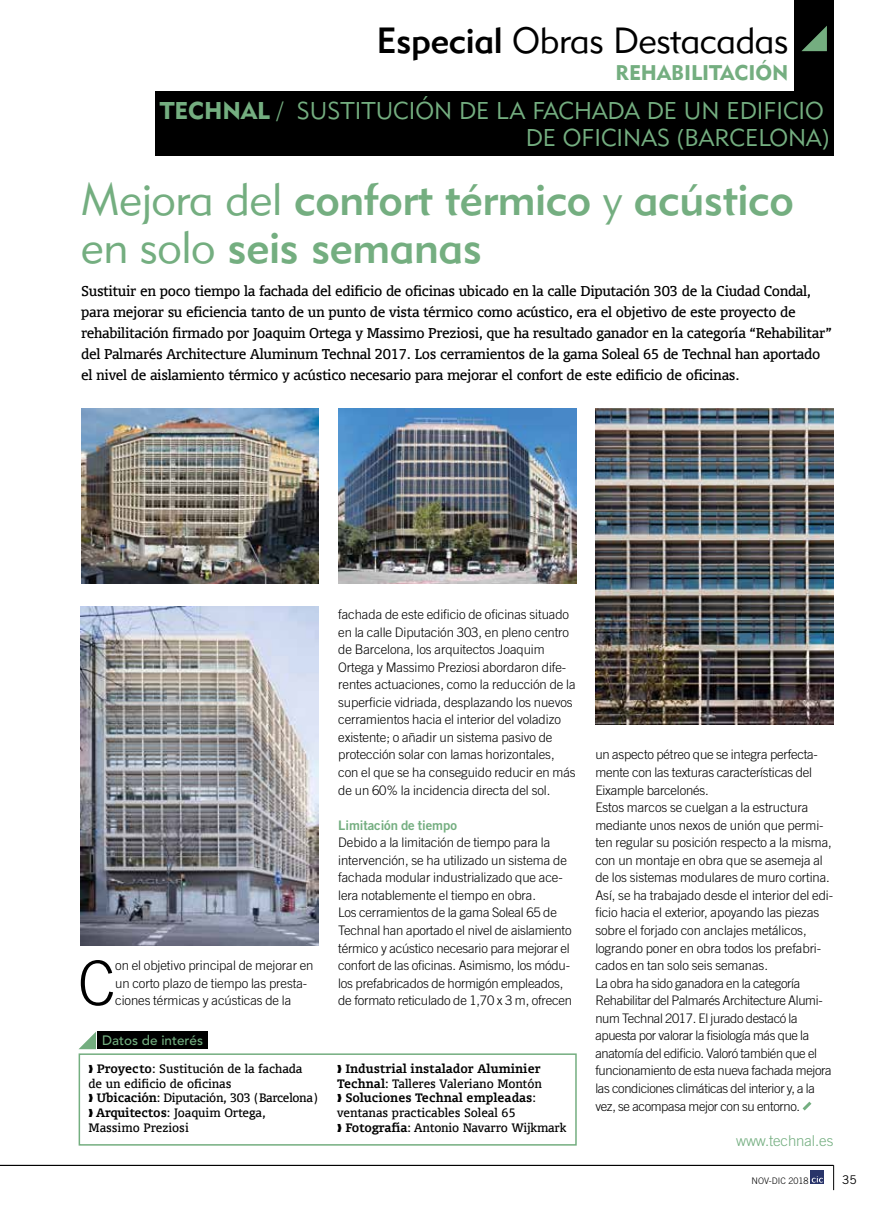
<style>
.page{position:relative;width:893px;height:1212px;background:#fff}
.page>*{position:absolute;margin:0;border:0;box-sizing:border-box;transform-origin:0 0}
.t1{font:300 61.8px "Trade Gothic";color:#000}
.t2{font:45px/48px "Geometric 415 BT Medium A";letter-spacing:-.01em;color:#74ae80}
.t3{font:36px "Geometric 415 BT Lite A";letter-spacing:-.01em;color:#000}
.t4{font:24px/27px "Geometric 415 BT Lite A";color:#74ae80;text-align:right}
.t5{font:21px "Geometric 415 BT Black A";color:#74ae80}
.t6{font:300 15px "Trade Gothic";letter-spacing:-.005em;color:#74ae80}
.t7{font:13.5px/21px "Union";letter-spacing:-.02em;color:#000}
.t8{font:500 13.5px "Avenir";color:#74ae80}
.t9{font:300 13.2px/17.5px "Trade Gothic";letter-spacing:-.005em;color:#000}
.t10{font:13.2px "Trade Gothic Bold Two";letter-spacing:-.005em;color:#74ae80}
.t11{font:12px "Trade Gothic";color:#000}
.t12{font:11.7px/14.7px "Union";color:#000}
.t13{font:700 11.7px "Union";color:#000}
.t14{font:11.7px "Union";letter-spacing:-.02em;color:#000}
.t15{font:300 9px "Trade Gothic";color:#000}
.s1{font-family:"Geometric 415 BT Medium A"}
.s2{font-family:"Geometric 415 BT Black A"}
.s3{font-family:"Geometric 415 BT Lite A"}
.s4{font-weight:700}
.s5{font-weight:400}
</style>
<div class="page">
<svg style="left:833px;top:1165px;width:1px;height:25px"></svg>
<hr style="left:0;top:1165px;width:833px;height:1px;background:#000">
<div style="left:810px;top:1170px;width:14px;height:13px;background:#29346a"></div>
<svg style="left:812px;top:1176px;width:11px;height:6px"></svg>
<div style="left:795px;top:0;width:39px;height:128px;background:#000"></div>
<svg style="left:801px;top:26px;width:26px;height:25px"></svg>
<div style="left:79px;top:1053px;width:498px;height:92px;border:2px solid #74ae80"></div>
<div style="left:98px;top:1031px;width:110px;height:18px;background:#000"></div>
<svg style="left:79px;top:1032px;width:17px;height:17px"></svg>
<div style="left:156px;top:91px;width:678px;height:65px;background:#000"></div>
<svg style="left:802px;top:1101px;width:10px;height:10px"></svg>
<img style="left:81px;top:408px;width:237px;height:176px">
<img style="left:338px;top:408px;width:238px;height:176px">
<img style="left:595px;top:408px;width:238px;height:316px">
<img style="left:81px;top:606px;width:237px;height:339px">
<h3 class="t3" style="left:376px;top:18px;width:414px"><span class="s1">Especial</span> Obras Destacadas</h3>
<h3 class="t5" style="left:616px;top:60px;width:174px">REHABILITACIÓN</h3>
<h3 class="t4" style="left:160px;top:97px;width:671px"><span class="s2">TECHNAL</span> / SUSTITUCIÓN DE LA FACHADA DE UN EDIFICIO<br>DE OFICINAS (BARCELONA)</h3>
<h2 class="t2" style="left:81px;top:174px;width:714px"><span class="s3">Mejora del</span> confort térmico <span class="s3">y</span> acústico <span class="s3">en solo</span> seis semanas</h2>
<p class="t7" style="left:81px;top:281px;width:752px">Sustituir en poco tiempo la fachada del edificio de oficinas ubicado en la calle Diputación 303 de la Ciudad Condal, para mejorar su eficiencia tanto de un punto de vista térmico como acústico, era el objetivo de este proyecto de rehabilitación firmado por Joaquim Ortega y Massimo Preziosi, que ha resultado ganador en la categoría “Rehabilitar” del Palmarés Architecture Aluminum Technal 2017. Los cerramientos de la gama Soleal 65 de Technal han aportado el nivel de aislamiento térmico y acústico necesario para mejorar el confort de este edificio de oficinas.</p>
<h1 class="t1" style="left:78px;top:946px;width:39px">C</h1>
<p class="t9" style="left:115px;top:956px;width:200px">on el objetivo principal de mejorar en un corto plazo de tiempo las presta&shy;ciones térmicas y acústicas de la</p>
<p class="t8" style="left:102px;top:1033px;width:103px">Datos de interés</p>
<p class="t12" style="left:89px;top:1061px;width:215px;text-indent:8px"><span class="s4">Proyecto</span>: Sustitución de la fachada de un edificio de oficinas</p>
<p class="t14" style="left:97px;top:1090px;width:223px"><span class="s4">Ubicación</span>: Diputación, 303 (Barcelona)</p>
<p class="t12" style="left:96px;top:1105px;width:171px"><span class="s4">Arquitectos</span>: Joaquim Ortega,</p>
<p class="t12" style="left:89px;top:1120px;width:102px">Massimo Preziosi</p>
<p class="t9" style="left:338px;top:605px;width:239px">fachada de este edificio de oficinas situado en la calle Diputación 303, en pleno centro de Barcelona, los arquitectos Joaquim Ortega y Massimo Preziosi abordaron dife&shy;rentes actuaciones, como la reducción de la superficie vidriada, desplazando los nuevos cerramientos hacia el interior del voladizo existente; o añadir un sistema pasivo de protección solar con lamas horizontales, con el que se ha conseguido reducir en más de un 60% la incidencia directa del sol.</p>
<p class="t10" style="left:338px;top:817px;width:120px">Limitación de tiempo</p>
<p class="t9" style="left:338px;top:833px;width:235px">Debido a la limitación de tiempo para la intervención, se ha utilizado un sistema de fachada modular industrializado que ace&shy;lera notablemente el tiempo en obra.<br>Los cerramientos de la gama Soleal 65 de Technal han aportado el nivel de aislamiento térmico y acústico necesario para mejorar el confort de las oficinas. Asimismo, los módu&shy;los prefabricados de hormigón empleados, de formato reticulado de 1,70 x 3 m, ofrecen</p>
<p class="t13" style="left:345px;top:1061px;width:197px">Industrial instalador Aluminier</p>
<p class="t12" style="left:337px;top:1076px;width:206px"><span class="s4">Technal</span>: Talleres Valeriano Montón</p>
<p class="t13" style="left:345px;top:1090px;width:192px">Soluciones Technal empleadas<span class="s5">:</span></p>
<p class="t12" style="left:337px;top:1105px;width:180px">ventanas practicables Soleal 65</p>
<p class="t12" style="left:345px;top:1120px;width:223px"><span class="s4">Fotografía</span>: Antonio Navarro Wijkmark</p>
<p class="t9" style="left:595px;top:746px;width:239px">un aspecto pétreo que se integra perfecta&shy;mente con las texturas características del Eixample barcelonés.<br>Estos marcos se cuelgan a la estructura mediante unos nexos de unión que permi&shy;ten regular su posición respecto a la misma, con un montaje en obra que se asemeja al de los sistemas modulares de muro cortina.<br>Así, se ha trabajado desde el interior del edi&shy;ficio hacia el exterior, apoyando las piezas sobre el forjado con anclajes metálicos, logrando poner en obra todos los prefabri&shy;cados en tan solo seis semanas.<br>La obra ha sido ganadora en la categoría Rehabilitar del Palmarés Architecture Alumi&shy;num Technal 2017. El jurado destacó la apuesta por valorar la fisiología más que la anatomía del edificio. Valoró también que el funcionamiento de esta nueva fachada mejora las condiciones climáticas del interior y, a la vez, se acompasa mejor con su entorno.</p>
<p class="t6" style="left:736px;top:1131px;width:99px">www.technal.es</p>
<p class="t15" style="left:751px;top:1176px;width:58px">NOV-DIC 2018</p>
<p class="t11" style="left:842px;top:1173px;width:16px">35</p>
</div>
